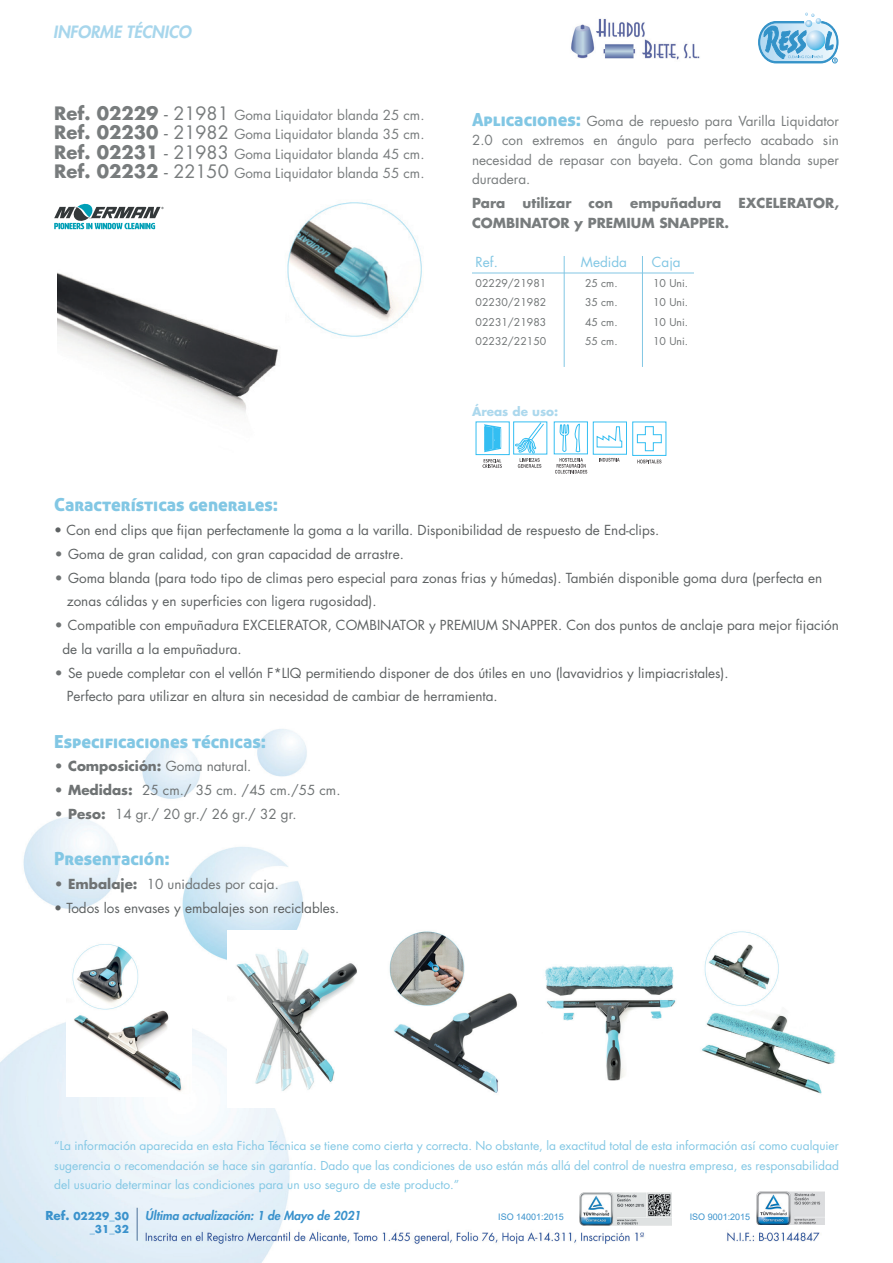
<style>
.page{position:relative;width:893px;height:1263px;background:#fff}
.page>*{position:absolute;margin:0;border:0;box-sizing:border-box;transform-origin:0 0}
.t1{font:18px "Aller Display";color:#82c7e4}
.t2{font:italic 800 16.5px "Futura Std";color:#a7d6ec}
.t3{font:13.5px/23.7px "Futura Std";color:#5d6162}
.t4{font:13.5px/19.5px "Futura Std";color:#787c7d;text-align:justify}
.t5{font:13.5px "Futura Std";color:#6f7374}
.t6{font:700 13.5px "Futura Std";color:#787c7d}
.t7{font:700 13.5px "Futura Std";color:#6f7374}
.t8{font:13.5px "Futura Std";color:#82c7e4}
.t9{font:12px/19.5px "Futura Std";color:#82c7e4;text-align:justify}
.t10{font:italic 800 12px "Futura Std";color:#3a92cc}
.t11{font:700 12px "Futura Std";color:#acd8ed}
.t12{font:10.5px "Futura Std";color:#6f7374}
.t13{font:700 10.5px/13.5px "Futura Std";color:#3a92cc;text-align:right}
.t14{font:9px "Arial";color:#3a92cc}
.s1{font-weight:700;font-size:18px}
.s2{font-size:18px}
.s3{font-family:"Aller Display";font-size:18px;color:#82c7e4}
.s4{font-weight:700;color:#6f7374}
.s5{font-weight:400}
.s6{font-weight:700}
.s7{font-size:12px}
</style>
<div class="page">
<img style="left:0;top:729px;width:825px;height:534px">
<hr style="left:137px;top:1208px;width:1px;height:32px;background:#4b6f97">
<svg style="left:758px;top:12px;width:81px;height:52px"></svg>
<img style="left:571px;top:18px;width:129px;height:42px">
<img style="left:757px;top:1191px;width:68px;height:33px">
<img style="left:579px;top:1192px;width:93px;height:33px">
<hr style="left:564px;top:256px;width:1px;height:111px;background:#82c7e4">
<hr style="left:472px;top:273px;width:222px;height:1px;background:#82c7e4">
<svg style="left:513px;top:421px;width:34px;height:33px"></svg>
<svg style="left:515px;top:421px;width:30px;height:47px"></svg>
<svg style="left:554px;top:421px;width:1px;height:33px"></svg>
<svg style="left:555px;top:421px;width:72px;height:53px"></svg>
<svg style="left:482px;top:424px;width:20px;height:44px"></svg>
<svg style="left:637px;top:460px;width:24px;height:3px"></svg>
<svg style="left:632px;top:422px;width:34px;height:34px"></svg>
<svg style="left:637px;top:426px;width:25px;height:25px"></svg>
<img style="left:287px;top:202px;width:135px;height:135px">
<hr style="left:642px;top:256px;width:1px;height:111px;background:#82c7e4">
<img style="left:67px;top:941px;width:124px;height:156px">
<img style="left:383px;top:927px;width:141px;height:177px">
<img style="left:227px;top:930px;width:142px;height:177px">
<img style="left:540px;top:927px;width:142px;height:177px">
<img style="left:697px;top:927px;width:139px;height:177px">
<svg style="left:54px;top:203px;width:110px;height:26px"></svg>
<img style="left:58px;top:273px;width:220px;height:140px">
<p class="t2" style="left:53px;top:22px;width:140px">INFORME TÉCNICO</p>
<p class="t4" style="left:54px;top:105px;width:372px"><span class="s1">Ref. 02229</span> <span class="s2">- 21981</span> Goma Liquidator blanda 25 cm.<br><span class="s1">Ref. 02230</span> <span class="s2">- 21982</span> Goma Liquidator blanda 35 cm.<br><span class="s1">Ref. 02231</span> <span class="s2">- 21983</span> Goma Liquidator blanda 45 cm.<br><span class="s1">Ref. 02232</span> <span class="s2">- 22150</span> Goma Liquidator blanda 55 cm.</p>
<p class="t4" style="left:472px;top:111px;width:368px"><span class="s3">Aplicaciones:</span> Goma de repuesto para Varilla Liquidator 2.0 con extremos en ángulo para perfecto acabado sin necesidad de repasar con bayeta. Con goma blanda super duradera.</p>
<p class="t6" style="left:472px;top:194px;width:35px">Para</p>
<p class="t6" style="left:523px;top:194px;width:50px">utilizar</p>
<p class="t6" style="left:589px;top:194px;width:26px">con</p>
<p class="t6" style="left:630px;top:194px;width:93px">empuñadura</p>
<p class="t6" style="left:738px;top:194px;width:102px">EXCELERATOR,</p>
<p class="t6" style="left:472px;top:214px;width:259px">COMBINATOR y PREMIUM SNAPPER.</p>
<p class="t8" style="left:476px;top:253px;width:24px">Ref.</p>
<p class="t8" style="left:581px;top:253px;width:48px">Medida</p>
<p class="t8" style="left:652px;top:253px;width:30px">Caja</p>
<p class="t12" style="left:476px;top:276px;width:72px">02229/21981</p>
<p class="t12" style="left:585px;top:276px;width:34px">25 cm.</p>
<p class="t12" style="left:653px;top:276px;width:36px">10 Uni.</p>
<p class="t12" style="left:476px;top:296px;width:72px">02230/21982</p>
<p class="t12" style="left:585px;top:296px;width:34px">35 cm.</p>
<p class="t12" style="left:653px;top:296px;width:36px">10 Uni.</p>
<p class="t12" style="left:476px;top:315px;width:72px">02231/21983</p>
<p class="t12" style="left:585px;top:315px;width:34px">45 cm.</p>
<p class="t12" style="left:653px;top:315px;width:36px">10 Uni.</p>
<p class="t12" style="left:476px;top:335px;width:72px">02232/22150</p>
<p class="t12" style="left:585px;top:335px;width:34px">55 cm.</p>
<p class="t12" style="left:653px;top:335px;width:36px">10 Uni.</p>
<p class="t11" style="left:472px;top:403px;width:88px">Áreas de uso:</p>
<h1 class="t1" style="left:54px;top:493px;width:225px">Características generales:</h1>
<p class="t3" style="left:54px;top:518px;width:607px">• Con end clips que fijan perfectamente la goma a la varilla. Disponibilidad de respuesto de End-clips.</p>
<p class="t3" style="left:54px;top:542px;width:351px"><span class="s4">•</span> Goma de gran calidad, con gran capacidad de arrastre.</p>
<p class="t3" style="left:67px;top:566px;width:757px;text-indent:-12px"><span class="s4">•</span> Goma blanda (para todo tipo de climas pero especial para zonas frias y húmedas). También disponible goma dura (perfecta en zonas cálidas y en superficies con ligera rugosidad).</p>
<p class="t3" style="left:63px;top:613px;width:778px;text-indent:-8px"><span class="s4">•</span> Compatible con empuñadura EXCELERATOR, COMBINATOR y PREMIUM SNAPPER. Con dos puntos de anclaje para mejor fijación de la varilla a la empuñadura.</p>
<p class="t3" style="left:67px;top:661px;width:663px;text-indent:-12px"><span class="s4">•</span> Se puede completar con el vellón F*LIQ permitiendo disponer de dos útiles en uno (lavavidrios y limpiacristales).<br>Perfecto para utilizar en altura sin necesidad de cambiar de herramienta.</p>
<h1 class="t1" style="left:54px;top:730px;width:213px">Especificaciones técnicas:</h1>
<p class="t7" style="left:54px;top:757px;width:199px">• Composición: <span class="s5">Goma natural.</span></p>
<p class="t5" style="left:54px;top:781px;width:288px"><span class="s6">• Medidas:</span> 25 cm./ 35 cm. /45 cm./55 cm.</p>
<p class="t5" style="left:54px;top:805px;width:244px"><span class="s6">• Peso:</span> 14 gr./ 20 gr./ 26 gr./ 32 gr.</p>
<h1 class="t1" style="left:54px;top:847px;width:117px">Presentación:</h1>
<p class="t5" style="left:54px;top:875px;width:226px"><span class="s6">• Embalaje:</span> 10 unidades por caja.</p>
<p class="t3" style="left:54px;top:896px;width:287px">• Todos los envases y embalajes son reciclables.</p>
<p class="t9" style="left:54px;top:1136px;width:786px">“La información aparecida en esta Ficha Técnica se tiene como cierta y correcta. No obstante, la exactitud total de esta información así como cualquier sugerencia o recomendación se hace sin garantía. Dado que las condiciones de uso están más allá del control de nuestra empresa, es responsabilidad del usuario determinar las condiciones para un uso seguro de este producto.”</p>
<p class="t13" style="left:45px;top:1209px;width:85px"><span class="s7">Ref.</span> 02229_30 _31_32</p>
<p class="t10" style="left:145px;top:1208px;width:217px">Última actualización: 1 de Mayo de 2021</p>
<p class="t14" style="left:498px;top:1211px;width:67px">ISO 14001:2015</p>
<p class="t14" style="left:690px;top:1211px;width:62px">ISO 9001:2015</p>
</div>
